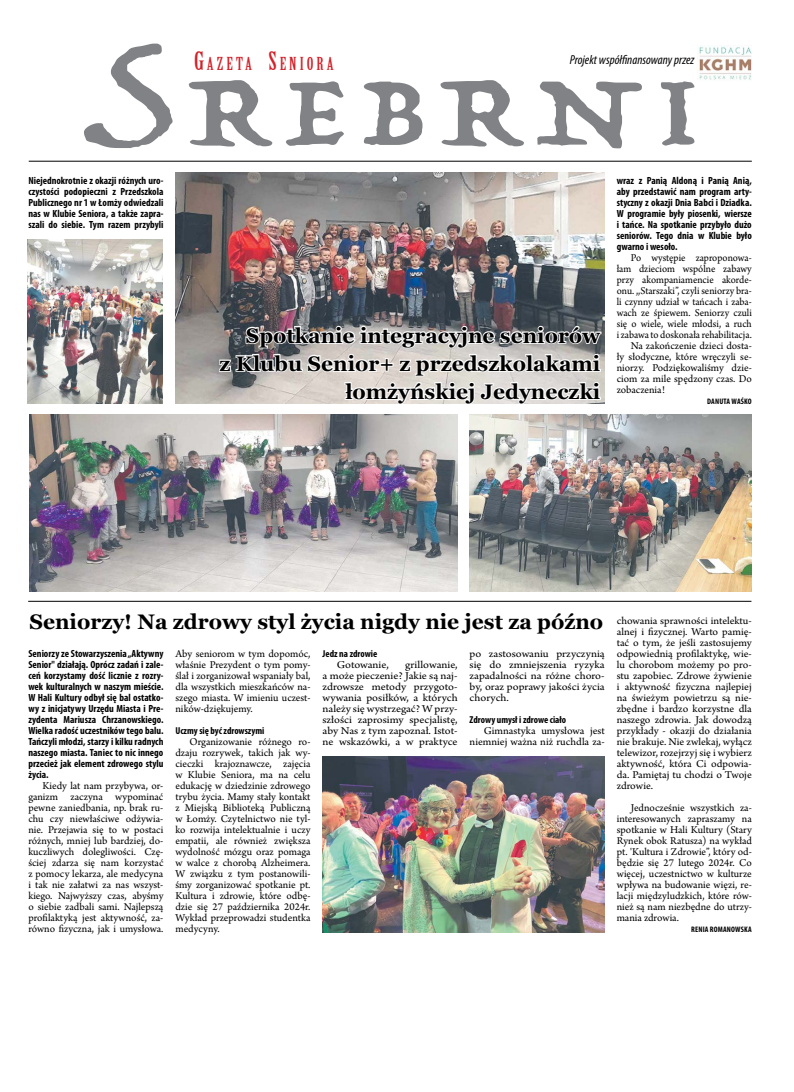
<style>
.page{position:relative;width:794px;height:1092px;background:#fff}
.page>*{position:absolute;margin:0;border:0;box-sizing:border-box;transform-origin:0 0}
.t1{font:110.5px "Trattatello";letter-spacing:.11em;color:#808285;scale:1.2 1}
.t2{font:700 21px/28px "Georgia";color:#000;text-align:right}
.t3{font:17.5px "Birch Std";letter-spacing:.145em;color:#d2232a;scale:1.2 1}
.t4{font:italic condensed 13px "Myriad Pro";color:#000}
.t5{font:11px/11px "Arno Pro";color:#000;text-align:justify}
.t6{font:11px/11px "Arno Pro";color:#000;text-align:right;scale:1.04 1}
.t7{font:11px/11px "Arno Pro";color:#000;text-align:justify;scale:1.09 1}
.t8{font:11px "Arno Pro";color:#000;scale:.95 1}
.t9{font:700 condensed 10.4px/11px "Myriad Pro";color:#000;text-align:justify}
.t10{font:700 condensed 10px "Myriad Pro";color:#000}
.t11{font:700 condensed 8px "Myriad Pro";letter-spacing:.02em;color:#000}
.s1{font-size:25px}
</style>
<div class="page">
<hr style="left:29px;top:161px;width:723px;height:1px;background:#000">
<img style="left:698px;top:46px;width:53px;height:34px">
<img style="left:323px;top:756px;width:282px;height:176px">
<img style="left:175px;top:173px;width:429px;height:231px">
<svg style="left:218px;top:324px;width:384px;height:80px"></svg>
<hr style="left:28px;top:601px;width:723px;height:1px;background:#000">
<img style="left:30px;top:415px;width:427px;height:176px">
<img style="left:27px;top:240px;width:135px;height:164px">
<img style="left:469px;top:415px;width:282px;height:176px">
<h1 class="t1" style="left:83px;top:41px;width:513px">SREBRNI</h1>
<h3 class="t3" style="left:194px;top:53px;width:118px"><span class="s1">G</span>AZETA <span class="s1">S</span>ENIORA</h3>
<p class="t4" style="left:570px;top:51px;width:126px">Projekt współfinansowany przez</p>
<p class="t9" style="left:28px;top:174px;width:137px">Niejednokrotnie z okazji różnych uro&shy;czystości podopieczni z Przedszkola Publicznego nr 1 w Łomży odwiedzali nas w Klubie Seniora, a także zapra&shy;szali do siebie. Tym razem przybyli</p>
<p class="t9" style="left:617px;top:174px;width:137px">wraz z Panią Aldoną i Panią Anią, aby przedstawić nam program arty&shy;styczny z okazji Dnia Babci i Dziadka.<br>W programie były piosenki, wiersze i tańce. Na spotkanie przybyło dużo seniorów. Tego dnia w Klubie było gwarno i wesoło.</p>
<p class="t8" style="left:631px;top:251px;width:129px">Po występie zaproponowa-</p>
<p class="t8" style="left:617px;top:262px;width:144px">łam dzieciom wspólne zabawy</p>
<p class="t8" style="left:617px;top:273px;width:144px">przy akompaniamencie akorde-</p>
<p class="t8" style="left:617px;top:284px;width:144px">onu. ,,Starszaki”, czyli seniorzy bra-</p>
<p class="t8" style="left:617px;top:295px;width:144px">li czynny udział w tańcach i zaba-</p>
<p class="t8" style="left:617px;top:306px;width:144px">wach ze śpiewem. Seniorzy czuli</p>
<p class="t8" style="left:617px;top:317px;width:144px">się o wiele, wiele młodsi, a ruch</p>
<p class="t8" style="left:617px;top:328px;width:144px">i zabawa to doskonała rehabilitacja.</p>
<p class="t5" style="left:631px;top:340px;width:122px">Na zakończenie dzieci dosta-</p>
<p class="t5" style="left:617px;top:351px;width:137px">ły słodyczne, które wręczyli se-</p>
<p class="t5" style="left:617px;top:362px;width:137px">niorzy. Podziękowaliśmy dzie-</p>
<p class="t5" style="left:617px;top:373px;width:137px">ciom za mile spędzony czas. Do</p>
<p class="t5" style="left:617px;top:384px;width:50px">zobaczenia!</p>
<p class="t11" style="left:707px;top:396px;width:46px">DANUTA WAŚKO</p>
<h2 class="t2" style="left:219px;top:320px;width:382px">Spotkanie integracyjne seniorów<br>z Klubu Senior+ z przedszkolakami łomżyńskiej Jedyneczki</h2>
<h2 class="t2" style="left:29px;top:606px;width:575px">Seniorzy! Na zdrowy styl życia nigdy nie jest za późno</h2>
<p class="t9" style="left:28px;top:647px;width:137px">Seniorzy ze Stowarzyszenia „Aktywny Senior" działają. Oprócz zadań i zale&shy;ceń korzystamy dość licznie z rozry&shy;wek kulturalnych w naszym mieście.<br>W Hali Kultury odbył się bal ostatko&shy;wy z inicjatywy Urzędu Miasta i Pre&shy;zydenta Mariusza Chrzanowskiego.<br>Wielka radość uczestników tego balu.<br>Tańczyli młodzi, starzy i kilku radnych naszego miasta. Taniec to nic innego przecież jak element zdrowego stylu życia.</p>
<p class="t5" style="left:28px;top:780px;width:137px;text-indent:14px">Kiedy lat nam przybywa, or&shy;ganizm zaczyna wypominać pewne zaniedbania, np. brak ru&shy;chu czy niewłaściwe odżywia&shy;nie. Przejawia się to w postaci różnych, mniej lub bardziej, do&shy;kuczliwych dolegliwości. Czę&shy;ściej zdarza się nam korzystać z pomocy lekarza, ale medycyna i tak nie załatwi za nas wszyst&shy;kiego. Najwyższy czas, abyśmy o siebie zadbali sami. Najlepszą profilaktyką jest aktywność, za&shy;równo fizyczna, jak i umysłowa.</p>
<p class="t5" style="left:175px;top:648px;width:137px">Aby seniorom w tym dopomóc, właśnie Prezydent o tym pomy&shy;ślał i zorganizował wspaniały bal, dla wszystkich mieszkańców na&shy;szego miasta. W imieniu uczest&shy;ników-dziękujemy.</p>
<p class="t10" style="left:175px;top:724px;width:91px">Uczmy się być zdrowszymi</p>
<p class="t5" style="left:175px;top:736px;width:137px;text-indent:14px">Organizowanie różnego ro&shy;dzaju rozrywek, takich jak wy&shy;cieczki krajoznawcze, zajęcia w Klubie Seniora, ma na celu edukację w dziedzinie zdrowego trybu życia. Mamy stały kontakt z Miejską Biblioteką Publiczną w Łomży. Czytelnictwo nie tyl&shy;ko rozwija intelektualnie i uczy empatii, ale również zwiększa wydolność mózgu oraz pomaga w walce z chorobą Alzheimera.<br>W związku z tym postanowili&shy;śmy zorganizować spotkanie pt.<br>Kultura i zdrowie, które odbę&shy;dzie się 27 października 2024r.<br>Wykład przeprowadzi studentka medycyny.</p>
<p class="t10" style="left:322px;top:647px;width:56px">Jedz na zdrowie</p>
<p class="t7" style="left:337px;top:659px;width:49px">Gotowanie,</p>
<p class="t7" style="left:322px;top:659px;width:125px;text-indent:83px">grillowanie, a może pieczenie? Jakie są naj&shy;zdrowsze metody przygoto&shy;wywania posiłków, a których należy się wystrzegać? W przy&shy;szłości zaprosimy specjalistę, aby Nas z tym zapoznał. Istot&shy;ne wskazówki, a w praktyce</p>
<p class="t7" style="left:469px;top:648px;width:125px">po zastosowaniu przyczynią się do zmniejszenia ryzyka zapadalności na różne choro&shy;by, oraz poprawy jakości życia chorych.</p>
<p class="t10" style="left:469px;top:713px;width:98px">Zdrowy umysł i zdrowe ciało</p>
<p class="t6" style="left:469px;top:725px;width:131px">Gimnastyka umysłowa jest niemniej ważna niż ruchdla za-</p>
<p class="t6" style="left:617px;top:615px;width:131px;text-align:justify">chowania sprawności intelektu&shy;alnej i fizycznej. Warto pamię&shy;tać o tym, że jeśli zastosujemy odpowiednią profilaktykę, wie&shy;lu chorobom możemy po pro&shy;stu zapobiec. Zdrowe żywienie i aktywność fizyczna najlepiej na świeżym powietrzu są nie&shy;zbędne i bardzo korzystne dla naszego zdrowia. Jak dowodzą przykłady - okazji do działania nie brakuje. Nie zwlekaj, wyłącz telewizor, rozejrzyj się i wybierz aktywność, która Ci odpowia&shy;da. Pamiętaj tu chodzi o Twoje zdrowie.</p>
<p class="t5" style="left:617px;top:802px;width:137px;text-indent:14px">Jednocześnie wszystkich za&shy;interesowanych zapraszamy na spotkanie w Hali Kultury (Stary Rynek obok Ratusza) na wykład pt. 'Kultura i Zdrowie”, który od&shy;będzie się 27 lutego 2024r. Co więcej, uczestnictwo w kulturze wpływa na budowanie więzi, re&shy;lacji międzyludzkich, które rów&shy;nież są nam niezbędne do utrzy&shy;mania zdrowia.</p>
<p class="t11" style="left:691px;top:924px;width:62px">RENIA ROMANOWSKA</p>
</div>
